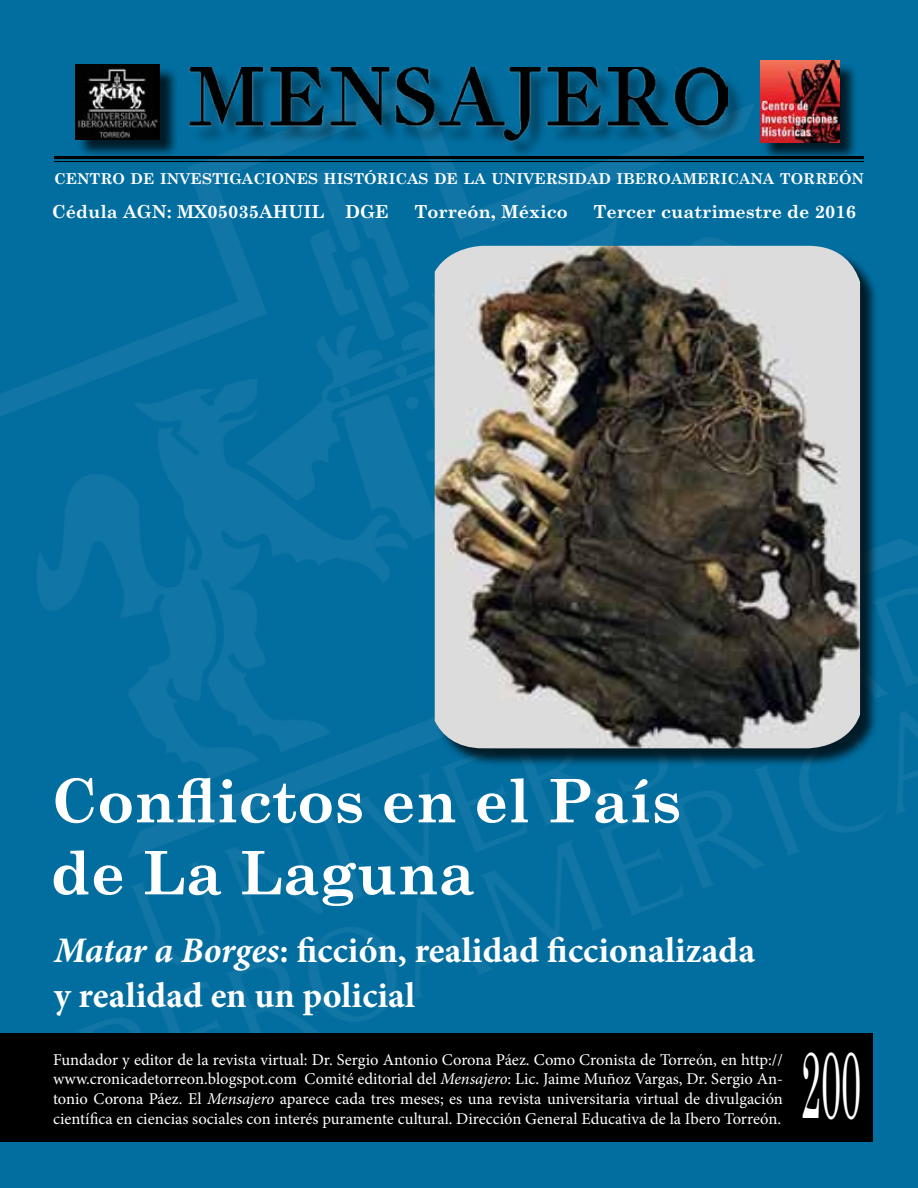
<style>
.page{position:relative;width:918px;height:1188px;background:#fff}
.page>*{position:absolute;margin:0;border:0;box-sizing:border-box;transform-origin:0 0}
.t1{font:95.4px "Century Schoolbook";color:#fff;scale:.38 1}
.t2{font:700 60px/72px "Century Schoolbook";color:#fff}
.t3{font:700 36px/45px "Minion Pro";color:#fff}
.t4{font:700 18px "Century Schoolbook";color:#fff}
.t5{font:16.5px/19.8px "Minion Pro";color:#fff;text-align:justify}
.t6{font:700 15px "Century Schoolbook";color:#fff}
.s1{font-style:italic}
</style>
<div class="page">
<img style="left:0;top:0;width:918px;height:1188px">
<hr style="left:54px;top:156px;width:810px;height:3px;background:#000">
<hr style="left:54px;top:161px;width:810px;height:1px;background:#000">
<div style="left:77px;top:67px;width:102px;height:91px;background:#000;opacity:.75"></div>
<img style="left:75px;top:64px;width:85px;height:75px">
<div style="left:762px;top:63px;width:96px;height:98px;background:#000;opacity:.75"></div>
<img style="left:760px;top:61px;width:80px;height:82px">
<div style="left:192px;top:70px;width:554px;height:89px;background:#000;opacity:.37"></div>
<img style="left:189px;top:68px;width:538px;height:78px">
<div style="left:0;top:1033px;width:873px;height:109px;background:#000"></div>
<div style="left:437px;top:248px;width:442px;height:519px;background:#000;opacity:.75"></div>
<img style="left:435px;top:246px;width:425px;height:502px">
<p class="t6" style="left:54px;top:167px;width:811px">CENTRO DE INVESTIGACIONES HISTÓRICAS DE LA UNIVERSIDAD IBEROAMERICANA TORREÓN</p>
<p class="t4" style="left:52px;top:198px;width:338px">Cédula AGN: MX05035AHUIL DGE</p>
<p class="t4" style="left:415px;top:198px;width:155px">Torreón, México</p>
<p class="t4" style="left:594px;top:198px;width:264px">Tercer cuatrimestre de 2016</p>
<h2 class="t2" style="left:51px;top:762px;width:632px">Conflictos en el País de La Laguna</h2>
<h3 class="t3" style="left:54px;top:927px;width:703px"><span class="s1">Matar a Borges</span>: ficción, realidad ficcionalizada y realidad en un policial</h3>
<p class="t5" style="left:53px;top:1050px;width:732px">Fundador y editor de la revista virtual: Dr. Sergio Antonio Corona Páez. Como Cronista de Torreón, en http:// www.cronicadetorreon.blogspot.com Comité editorial del <span class="s1">Mensajero</span>: Lic. Jaime Muñoz Vargas, Dr. Sergio An&shy;tonio Corona Páez. El <span class="s1">Mensajero</span> aparece cada tres meses; es una revista universitaria virtual de divulgación científica en ciencias sociales con interés puramente cultural. Dirección General Educativa de la Ibero Torreón.</p>
<h1 class="t1" style="left:801px;top:1004px;width:160px">200</h1>
</div>
